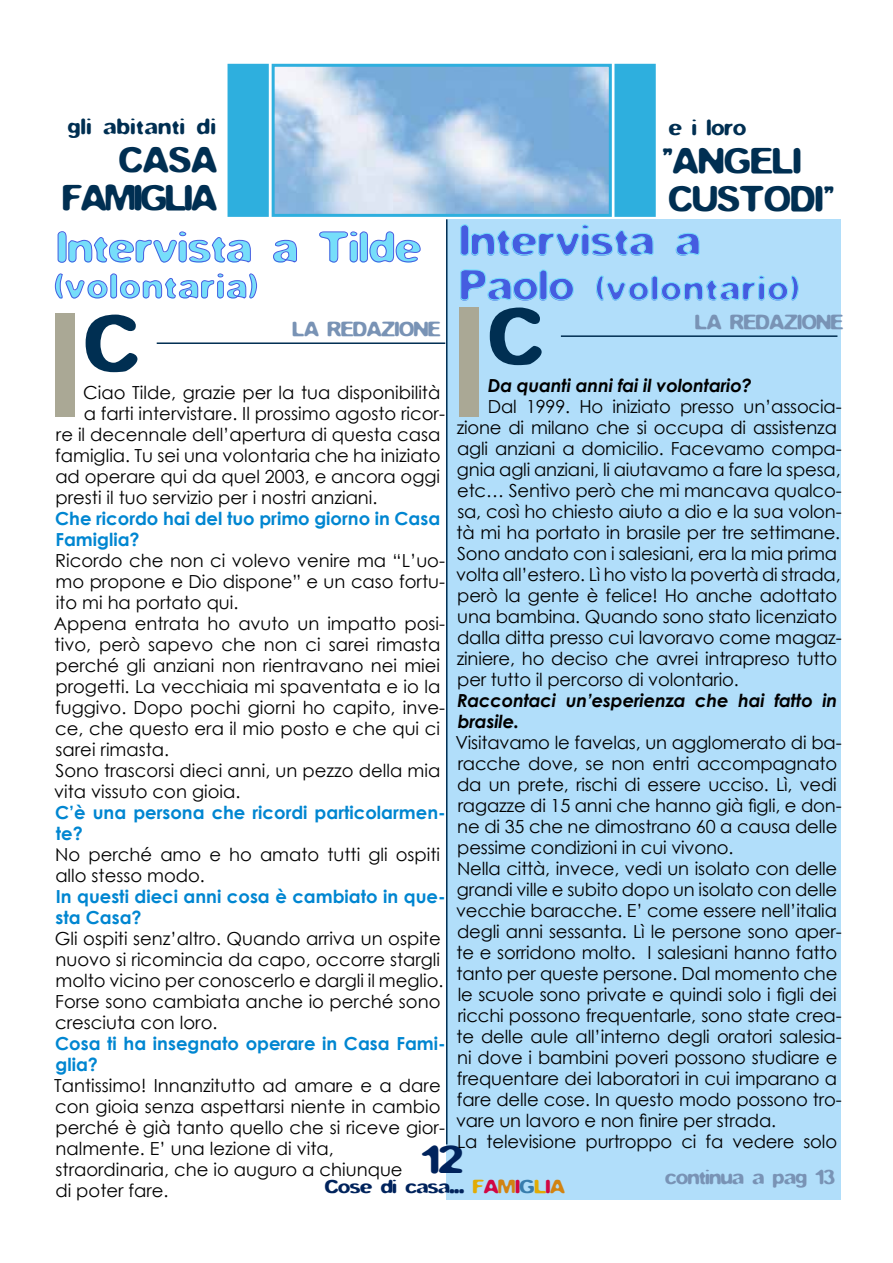
<style>
.page{position:relative;width:893px;height:1263px;background:#fff}
.page>*{position:absolute;margin:0;border:0;box-sizing:border-box;transform-origin:0 0}
.t1{font:72px "F Stop";color:#002f52}
.t2{font:37.5px "F Stop";letter-spacing:.05em;color:#76defa}
.t3{font:37.5px "F Stop";letter-spacing:.05em;color:#455de0}
.t4{font:34.65px "F Stop";color:#00235c;scale:1.08 1}
.t5{font:31.5px/37.8px "F Stop";letter-spacing:.02em;color:#002f52}
.t6{font:31.5px/37.8px "F Stop";letter-spacing:-.03em;color:#002f52;text-align:right}
.t7{font:30px "F Stop";letter-spacing:.11em;color:#455de0}
.t8{font:30px "F Stop";letter-spacing:.11em;color:#76defa}
.t9{font:19.5px "F Stop";letter-spacing:.07em;color:#002f52}
.t10{font:18px/21px "Century Gothic";letter-spacing:-.01em;color:#000}
.t11{font:700 18px/21px "Century Gothic";color:#0086d1}
.t12{font:italic 700 18px/21px "Century Gothic";letter-spacing:-.01em;color:#000}
.t13{font:18px "F Stop";color:#7993b5}
.t14{font:16.65px "F Stop";color:#00235c;scale:1.08 1}
.s1{font-size:37.5px}
.s2{color:#e2ab04}
.s3{color:#d10744}
.s4{color:#d28312}
.s5{color:#387dad}
</style>
<div class="page">
<div style="left:446px;top:219px;width:395px;height:980px;background:#b1defa"></div>
<svg style="left:57px;top:231px;width:194px;height:32px"></svg>
<svg style="left:273px;top:240px;width:24px;height:23px"></svg>
<svg style="left:319px;top:231px;width:102px;height:32px"></svg>
<svg style="left:55px;top:273px;width:202px;height:26px"></svg>
<hr style="left:157px;top:342px;width:288px;height:2px;background:#002e52">
<div style="left:614px;top:64px;width:42px;height:153px;background:#2eafde;border:3px solid #2eafde"></div>
<div style="left:272px;top:64px;width:340px;height:153px;border:3px solid #2eafde"></div>
<div style="left:228px;top:64px;width:41px;height:153px;background:#2eafde;border:3px solid #2eafde"></div>
<div style="left:55px;top:313px;width:20px;height:104px;background:#aaa895"></div>
<hr style="left:446px;top:219px;width:1px;height:925px;background:#002e52">
<svg style="left:460px;top:224px;width:194px;height:32px"></svg>
<svg style="left:675px;top:233px;width:25px;height:23px"></svg>
<svg style="left:460px;top:269px;width:114px;height:32px"></svg>
<svg style="left:596px;top:275px;width:203px;height:26px"></svg>
<hr style="left:561px;top:335px;width:276px;height:2px;background:#002e52">
<div style="left:459px;top:307px;width:20px;height:110px;background:#aaa895"></div>
<p class="t9" style="left:68px;top:118px;width:149px">gli abitanti di</p>
<h3 class="t6" style="left:63px;top:144px;width:156px">CASA<br>FAMIGLIA</h3>
<h2 class="t2" style="left:58px;top:231px;width:364px">Intervista a Tilde</h2>
<h3 class="t8" style="left:55px;top:273px;width:203px">(volontaria)</h3>
<h1 class="t1" style="left:86px;top:313px;width:55px">C</h1>
<p class="t13" style="left:293px;top:321px;width:149px">LA REDAZIONE</p>
<p class="t9" style="left:669px;top:119px;width:79px">e i loro</p>
<h3 class="t5" style="left:663px;top:145px;width:173px">"ANGELI<br>CUSTODI"</h3>
<h2 class="t3" style="left:461px;top:224px;width:241px">Intervista a</h2>
<h3 class="t7" style="left:461px;top:275px;width:339px"><span class="s1">Paolo</span> (volontario)</h3>
<h1 class="t1" style="left:490px;top:306px;width:55px">C</h1>
<p class="t13" style="left:696px;top:314px;width:149px">LA REDAZIONE</p>
<p class="t12" style="left:488px;top:374px;width:265px">Da quanti anni fai il volontario?</p>
<p class="t10" style="left:456px;top:396px;width:387px;text-indent:32px">Dal 1999. Ho iniziato presso un’associa&shy;zione di milano che si occupa di assistenza agli anziani a domicilio. Facevamo compa&shy;gnia agli anziani, li aiutavamo a fare la spesa, etc… Sentivo però che mi mancava qualco&shy;sa, così ho chiesto aiuto a dio e la sua volon&shy;tà mi ha portato in brasile per tre settimane.<br>Sono andato con i salesiani, era la mia prima volta all’estero. Lì ho visto la povertà di strada, però la gente è felice! Ho anche adottato una bambina. Quando sono stato licenziato dalla ditta presso cui lavoravo come magaz&shy;ziniere, ho deciso che avrei intrapreso tutto per tutto il percorso di volontario.</p>
<p class="t12" style="left:457px;top:689px;width:382px">Raccontaci un’esperienza che hai fatto in brasile.</p>
<p class="t10" style="left:455px;top:732px;width:388px">Visitavamo le favelas, un agglomerato di ba&shy;racche dove, se non entri accompagnato da un prete, rischi di essere ucciso. Lì, vedi ragazze di 15 anni che hanno già figli, e don&shy;ne di 35 che ne dimostrano 60 a causa delle pessime condizioni in cui vivono.<br>Nella città, invece, vedi un isolato con delle grandi ville e subito dopo un isolato con delle vecchie baracche. E’ come essere nell’italia degli anni sessanta. Lì le persone sono aper&shy;te e sorridono molto. I salesiani hanno fatto tanto per queste persone. Dal momento che le scuole sono private e quindi solo i figli dei ricchi possono frequentarle, sono state crea&shy;te delle aule all’interno degli oratori salesia&shy;ni dove i bambini poveri possono studiare e frequentare dei laboratori in cui imparano a fare delle cose. In questo modo possono tro&shy;vare un lavoro e non finire per strada.<br>La televisione purtroppo ci fa vedere solo</p>
<p class="t10" style="left:83px;top:382px;width:359px">Ciao Tilde, grazie per la tua disponibilità</p>
<p class="t10" style="left:84px;top:403px;width:363px">a farti intervistare. Il prossimo agosto ricor-</p>
<p class="t10" style="left:56px;top:424px;width:386px">re il decennale dell’apertura di questa casa</p>
<p class="t10" style="left:55px;top:445px;width:387px">famiglia. Tu sei una volontaria che ha iniziato</p>
<p class="t10" style="left:55px;top:466px;width:386px">ad operare qui da quel 2003, e ancora oggi</p>
<p class="t10" style="left:56px;top:487px;width:323px">presti il tuo servizio per i nostri anziani.</p>
<p class="t11" style="left:55px;top:507px;width:386px">Che ricordo hai del tuo primo giorno in Casa<br>Famiglia?</p>
<p class="t10" style="left:54px;top:550px;width:393px">Ricordo che non ci volevo venire ma “L’uo&shy;mo propone e Dio dispone” e un caso fortu&shy;ito mi ha portato qui.<br>Appena entrata ho avuto un impatto posi&shy;tivo, però sapevo che non ci sarei rimasta perché gli anziani non rientravano nei miei progetti. La vecchiaia mi spaventata e io la fuggivo. Dopo pochi giorni ho capito, inve&shy;ce, che questo era il mio posto e che qui ci sarei rimasta.<br>Sono trascorsi dieci anni, un pezzo della mia vita vissuto con gioia.</p>
<p class="t11" style="left:55px;top:801px;width:392px">C’è una persona che ricordi particolarmen&shy;te?</p>
<p class="t10" style="left:55px;top:844px;width:386px">No perché amo e ho amato tutti gli ospiti allo stesso modo.</p>
<p class="t11" style="left:56px;top:885px;width:392px">In questi dieci anni cosa è cambiato in que&shy;sta Casa?</p>
<p class="t10" style="left:55px;top:928px;width:390px">Gli ospiti senz’altro. Quando arriva un ospite nuovo si ricomincia da capo, occorre stargli molto vicino per conoscerlo e dargli il meglio.<br>Forse sono cambiata anche io perché sono cresciuta con loro.</p>
<p class="t11" style="left:55px;top:1032px;width:392px">Cosa ti ha insegnato operare in Casa Fami&shy;glia?</p>
<p class="t10" style="left:54px;top:1075px;width:392px">Tantissimo! Innanzitutto ad amare e a dare con gioia senza aspettarsi niente in cambio perché è già tanto quello che si riceve gior&shy;nalmente. E’ una lezione di vita, straordinaria, che io auguro a chiunque<br>di poter fare.</p>
<h3 class="t4" style="left:422px;top:1144px;width:39px">12</h3>
<p class="t14" style="left:325px;top:1179px;width:224px">Cose di casa... <span class="s2">F</span><span class="s3">A</span><span class="s4">M</span><span class="s3">I</span><span class="s5">G</span><span class="s2">L</span><span class="s3">I</span><span class="s4">A</span></p>
<p class="t13" style="left:665px;top:1169px;width:171px">continua a pag 13</p>
</div>
